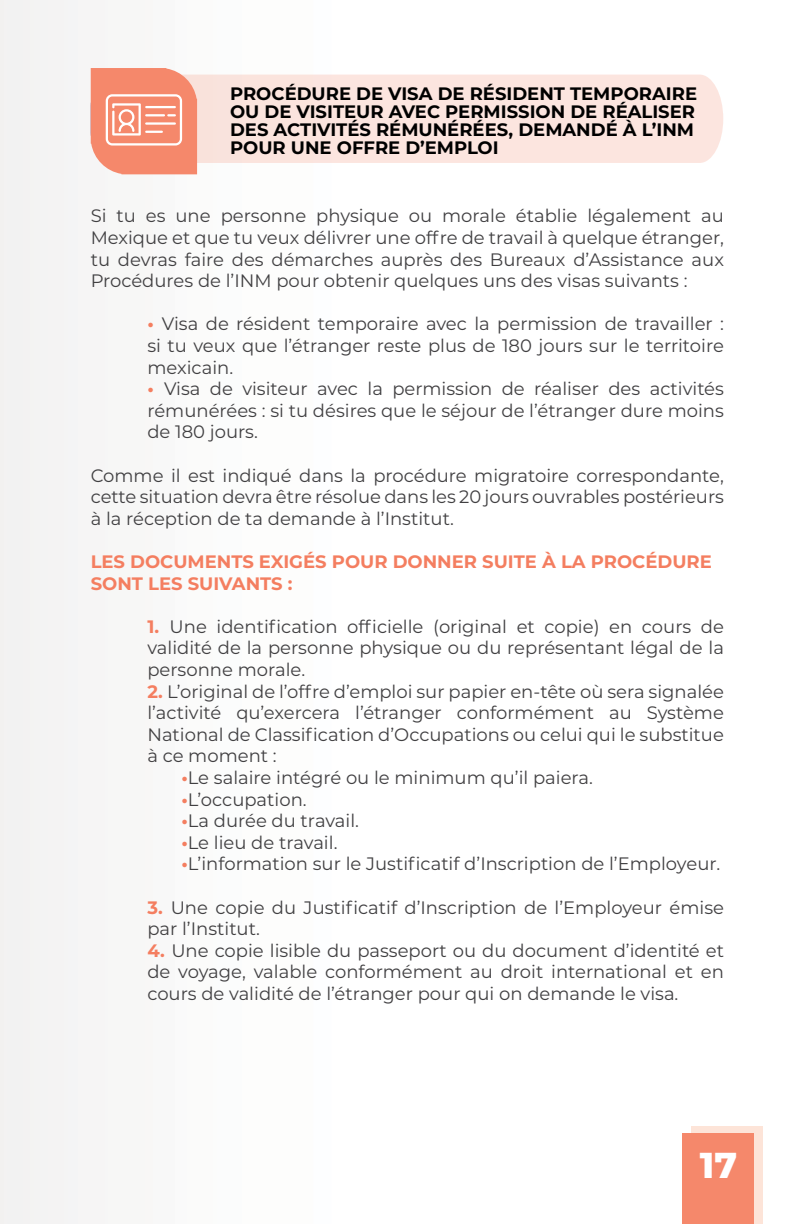
<style>
.page{position:relative;width:792px;height:1224px;background:#fff}
.page>*{position:absolute;margin:0;border:0;box-sizing:border-box;transform-origin:0 0}
.t1{font:800 36px "Montserrat";color:#fff}
.t2{font:18px/21.6px "Montserrat";color:#414042;text-align:justify}
.t3{font:700 18px/18px "Montserrat";color:#000}
.t4{font:700 18px/21.6px "Montserrat";color:#f47e60}
.s1{font-weight:700;color:#f47e60}
</style>
<div class="page">
<div style="left:197px;top:75px;width:526px;height:88px;background:#fce5df"></div>
<svg style="left:91px;top:68px;width:106px;height:106px;background:#f69980"></svg>
<div style="left:691px;top:1127px;width:71px;height:97px;background:#fde4d8"></div>
<div style="left:683px;top:1134px;width:71px;height:90px;background:#f5886b"></div>
<p class="t3" style="left:230px;top:84px;width:469px">PROCÉDURE DE VISA DE RÉSIDENT TEMPORAIRE OU DE VISITEUR AVEC PERMISSION DE RÉALISER DES ACTIVITÉS RÉMUNÉRÉES, DEMANDÉ À L’INM POUR UNE OFFRE D’EMPLOI</p>
<p class="t2" style="left:91px;top:205px;width:635px">Si tu es une personne physique ou morale établie légalement au Mexique et que tu veux délivrer une offre de travail à quelque étranger, tu devras faire des démarches auprès des Bureaux d’Assistance aux Procédures de l’INM pour obtenir quelques uns des visas suivants :</p>
<p class="t2" style="left:147px;top:313px;width:578px"><span class="s1">•</span> Visa de résident temporaire avec la permission de travailler : si tu veux que l’étranger reste plus de 180 jours sur le territoire mexicain.</p>
<p class="t2" style="left:147px;top:377px;width:578px"><span class="s1">•</span> Visa de visiteur avec la permission de réaliser des activités rémunérées : si tu désires que le séjour de l’étranger dure moins de 180 jours.</p>
<p class="t2" style="left:91px;top:464px;width:635px">Comme il est indiqué dans la procédure migratoire correspondante, cette situation devra être résolue dans les 20 jours ouvrables postérieurs à la réception de ta demande à l’Institut.</p>
<p class="t4" style="left:91px;top:550px;width:623px">LES DOCUMENTS EXIGÉS POUR DONNER SUITE À LA PROCÉDURE<br>SONT LES SUIVANTS :</p>
<p class="t2" style="left:147px;top:615px;width:578px"><span class="s1">1.</span> Une identification officielle (original et copie) en cours de validité de la personne physique ou du représentant légal de la personne morale.</p>
<p class="t2" style="left:147px;top:680px;width:578px"><span class="s1">2.</span> L’original de l’offre d’emploi sur papier en-tête où sera signalée l’activité qu’exercera l’étranger conformément au Système National de Classification d’Occupations ou celui qui le substitue à ce moment :</p>
<p class="t2" style="left:181px;top:766px;width:413px"><span class="s1">•</span>Le salaire intégré ou le minimum qu’il paiera.</p>
<p class="t2" style="left:181px;top:788px;width:127px"><span class="s1">•</span>L’occupation.</p>
<p class="t2" style="left:181px;top:809px;width:179px"><span class="s1">•</span>La durée du travail.</p>
<p class="t2" style="left:181px;top:831px;width:158px"><span class="s1">•</span>Le lieu de travail.</p>
<p class="t2" style="left:181px;top:853px;width:540px"><span class="s1">•</span>L’information sur le Justificatif d’Inscription de l’Employeur.</p>
<p class="t2" style="left:147px;top:896px;width:578px"><span class="s1">3.</span> Une copie du Justificatif d’Inscription de l’Employeur émise par l’Institut.</p>
<p class="t2" style="left:147px;top:939px;width:578px"><span class="s1">4.</span> Une copie lisible du passeport ou du document d’identité et de voyage, valable conformément au droit international et en cours de validité de l’étranger pour qui on demande le visa.</p>
<h1 class="t1" style="left:700px;top:1139px;width:39px">17</h1>
</div>
